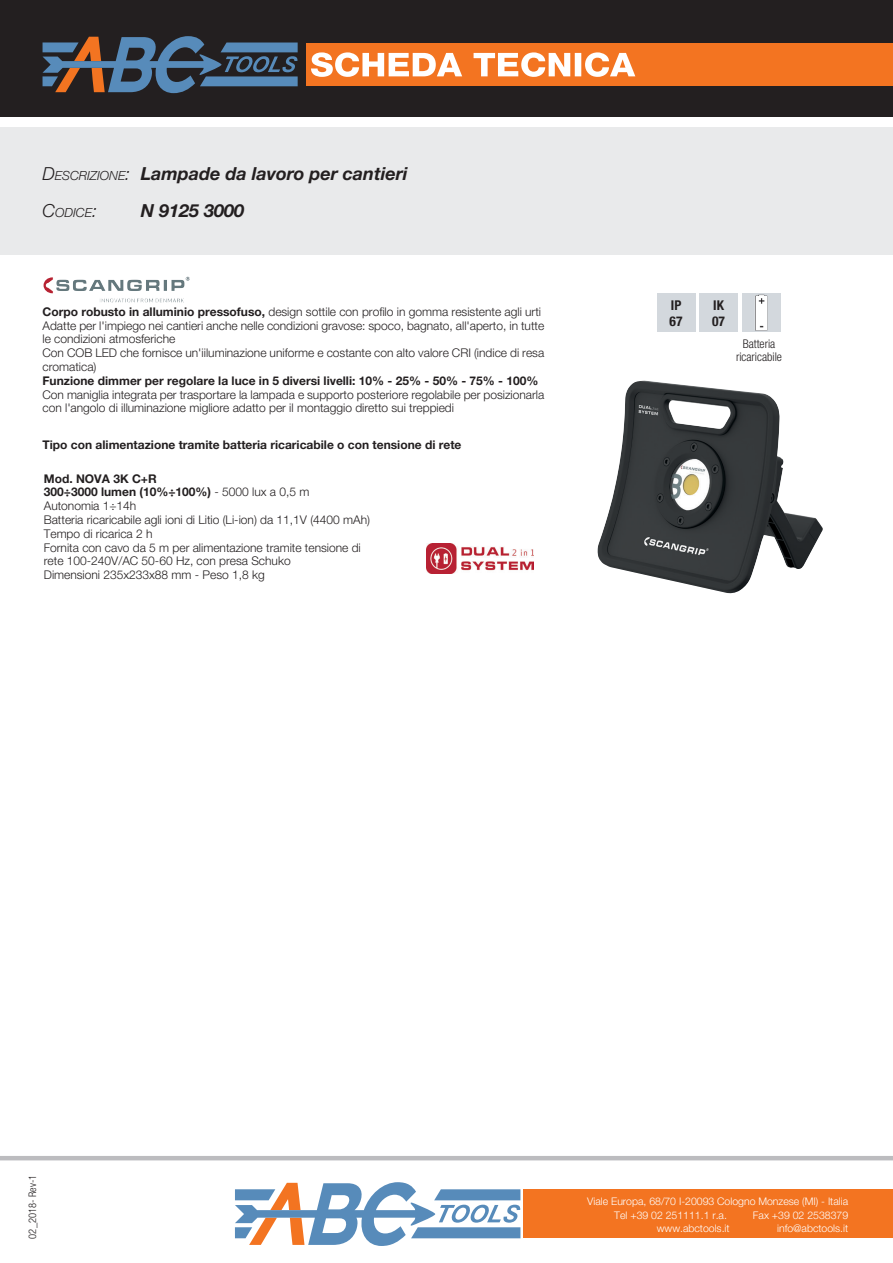
<style>
.page{position:relative;width:893px;height:1263px;background:#fff}
.page>*{position:absolute;margin:0;border:0;box-sizing:border-box;transform-origin:0 0}
.t1{font:italic 700 18px/37.5px "Helvetica Amos";color:#231f20}
.t2{font:700 13.5px "Helvetica Amos Cond";color:#231f20}
.t3{font:italic 300 12.6px "Helvetica Amos";color:#231f20}
.t4{font:300 12px/13.8px "Helvetica Amos";color:#231f20}
.t5{font:700 12px "Helvetica Amos";color:#231f20}
.t6{font:300 12px/13.8px "Helvetica Amos Cond";color:#231f20;text-align:center}
.t7{font:300 10.5px/13.5px "Helvetica Amos";color:#fff}
.t8{font:300 10.5px "Helvetica Amos Cond";color:#231f20}
.s1{font-weight:300}
.s2{font-weight:300;font-size:12.6px}
.s3{font-size:18px}
.s4{font-weight:700}
</style>
<div class="page">
<svg style="left:235px;top:1182px;width:285px;height:64px"></svg>
<div style="left:523px;top:1189px;width:370px;height:49px;background:#f37421"></div>
<div style="left:0;top:128px;width:893px;height:127px;background:#e9eaeb"></div>
<hr style="left:0;top:1156px;width:893px;height:4px;background:#bcbcbf">
<div style="left:0;top:0;width:893px;height:117px;background:#231f20"></div>
<svg style="left:43px;top:36px;width:255px;height:57px"></svg>
<div style="left:306px;top:44px;width:587px;height:42px;background:#f37421"></div>
<img style="left:597px;top:381px;width:226px;height:212px">
<img style="left:427px;top:544px;width:106px;height:29px">
<div style="left:657px;top:293px;width:38px;height:39px;background:#d3d8dd"></div>
<div style="left:742px;top:293px;width:38px;height:39px;background:#d3d8dd"></div>
<img style="left:755px;top:295px;width:13px;height:36px">
<div style="left:699px;top:293px;width:39px;height:39px;background:#d3d8dd"></div>
<img style="left:44px;top:277px;width:146px;height:16px">
<svg style="left:311px;top:52px;width:324px;height:25px"></svg>
<p class="t1" style="left:43px;top:155px;width:366px"><span class="s1">D</span><span class="s2">ESCRIZIONE</span><span class="s1">:</span> Lampade da lavoro per cantieri</p>
<p class="t3" style="left:43px;top:206px;width:56px"><span class="s3">C</span>ODICE<span class="s3">:</span></p>
<p class="t1" style="left:141px;top:192px;width:105px">N 9125 3000</p>
<h1 class="t1" style="left:141px;top:155px;width:120px">X<br>X XXXX XXXX</h1>
<p class="t4" style="left:43px;top:305px;width:500px"><span class="s4">Corpo robusto in alluminio pressofuso,</span> design sottile con profilo in gomma resistente agli urti</p>
<p class="t4" style="left:43px;top:319px;width:503px">Adatte per l'impiego nei cantieri anche nelle condizioni gravose: spoco, bagnato, all'aperto, in tutte le condizioni atmosferiche</p>
<p class="t4" style="left:43px;top:346px;width:503px">Con COB LED che fornisce un'iiluminazione uniforme e costante con alto valore CRI (indice di resa cromatica)</p>
<p class="t5" style="left:43px;top:374px;width:497px">Funzione dimmer per regolare la luce in 5 diversi livelli: 10% - 25% - 50% - 75% - 100%</p>
<p class="t4" style="left:43px;top:388px;width:503px">Con maniglia integrata per trasportare la lampada e supporto posteriore regolabile per posizionarla con l'angolo di illuminazione migliore adatto per il montaggio diretto sui treppiedi</p>
<p class="t5" style="left:43px;top:438px;width:420px">Tipo con alimentazione tramite batteria ricaricabile o con tensione di rete</p>
<p class="t5" style="left:44px;top:471px;width:114px">Mod. NOVA 3K C+R</p>
<p class="t5" style="left:44px;top:485px;width:267px">300÷3000 lumen (10%÷100%) <span class="s1">- 5000 lux a 0,5 m</span></p>
<p class="t4" style="left:44px;top:499px;width:94px">Autonomia 1÷14h</p>
<p class="t4" style="left:44px;top:513px;width:328px">Batteria ricaricabile agli ioni di Litio (Li-ion) da 11,1V (4400 mAh)</p>
<p class="t4" style="left:44px;top:527px;width:110px">Tempo di ricarica 2 h</p>
<p class="t4" style="left:44px;top:541px;width:318px">Fornita con cavo da 5 m per alimentazione tramite tensione di</p>
<p class="t4" style="left:44px;top:554px;width:248px">rete 100-240V/AC 50-60 Hz, con presa Schuko</p>
<p class="t4" style="left:44px;top:568px;width:222px">Dimensioni 235x233x88 mm - Peso 1,8 kg</p>
<p class="t2" style="left:671px;top:298px;width:12px">IP</p>
<p class="t2" style="left:670px;top:313px;width:14px">67</p>
<p class="t2" style="left:713px;top:298px;width:12px">IK</p>
<p class="t2" style="left:712px;top:313px;width:14px">07</p>
<p class="t6" style="left:736px;top:337px;width:47px">Batteria ricaricabile</p>
<p class="t8" style="left:26px;top:1238px;width:65px;rotate:-90deg">02_2018- Rev-1</p>
<p class="t7" style="left:614px;top:1195px;width:235px;text-indent:-27px">Viale Europa, 68/70 I-20093 Cologno Monzese (MI) - Italia<br>Tel +39 02 251111.1 r.a.</p>
<p class="t7" style="left:753px;top:1208px;width:97px">Fax +39 02 2538379</p>
<p class="t7" style="left:657px;top:1222px;width:74px">www.abctools.it</p>
<p class="t7" style="left:777px;top:1222px;width:73px">info@abctools.it</p>
</div>
